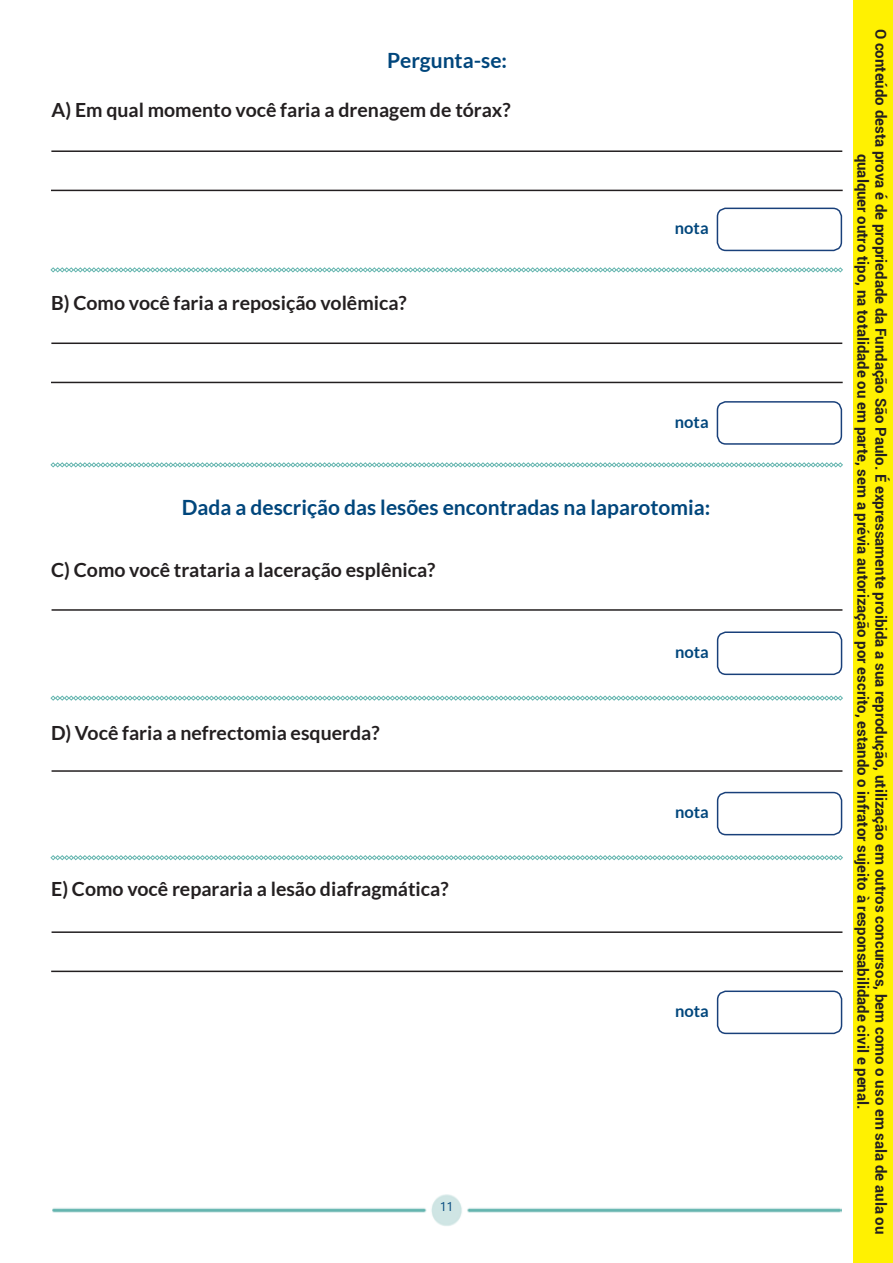
<style>
.page{position:relative;width:893px;height:1263px;background:#fff}
.page>*{position:absolute;margin:0;border:0;box-sizing:border-box;transform-origin:0 0}
.t1{font:700 21px "Lato";color:#00467c}
.Questoes{font:700 19.5px "Lato";color:#231f20}
.t2{font:700 16.5px "Lato";color:#00467c}
.t3{font:700 15px/18px "Roboto";color:#231f20;text-align:center}
.t4{font:12.6px "Segoe UI";color:#00467c}
</style>
<div class="page">
<img style="left:52px;top:1194px;width:790px;height:32px">
<hr style="left:51px;top:150px;width:791px;height:2px;background:#231f20">
<hr style="left:51px;top:342px;width:791px;height:2px;background:#231f20">
<hr style="left:52px;top:609px;width:790px;height:2px;background:#231f20">
<hr style="left:52px;top:770px;width:790px;height:2px;background:#231f20">
<hr style="left:52px;top:931px;width:790px;height:2px;background:#231f20">
<hr style="left:51px;top:190px;width:792px;height:1px;background:#231f20">
<hr style="left:51px;top:382px;width:792px;height:1px;background:#231f20">
<hr style="left:51px;top:970px;width:792px;height:2px;background:#231f20">
<div style="left:717px;top:208px;width:125px;height:43px;border:2px solid #fff;border-radius:9px"></div>
<div style="left:717px;top:401px;width:125px;height:44px;border:2px solid #fff;border-radius:9px"></div>
<div style="left:717px;top:631px;width:125px;height:44px;border:2px solid #fff;border-radius:9px"></div>
<div style="left:717px;top:792px;width:125px;height:43px;border:2px solid #fff;border-radius:9px"></div>
<div style="left:717px;top:990px;width:125px;height:44px;border:2px solid #fff;border-radius:9px"></div>
<svg style="left:51px;top:695px;width:792px;height:6px"></svg>
<svg style="left:51px;top:462px;width:792px;height:5px"></svg>
<svg style="left:51px;top:267px;width:792px;height:5px"></svg>
<svg style="left:51px;top:855px;width:792px;height:5px"></svg>
<div style="left:853px;top:0;width:40px;height:1263px;background:#fff101"></div>
<p class="t1" style="left:387px;top:48px;width:121px">Pergunta-se:</p>
<p class="Questoes" style="left:52px;top:98px;width:460px">A) Em qual momento você faria a drenagem de tórax?</p>
<p class="Questoes" style="left:51px;top:291px;width:357px">B) Como você faria a reposição volêmica?</p>
<p class="t2" style="left:675px;top:219px;width:35px">nota</p>
<p class="t2" style="left:675px;top:412px;width:35px">nota</p>
<p class="t1" style="left:182px;top:495px;width:530px">Dada a descrição das lesões encontradas na laparotomia:</p>
<p class="Questoes" style="left:51px;top:558px;width:386px">C) Como você trataria a laceração esplênica?</p>
<p class="Questoes" style="left:51px;top:722px;width:330px">D) Você faria a nefrectomia esquerda?</p>
<p class="Questoes" style="left:51px;top:877px;width:399px">E) Como você repararia a lesão diafragmática?</p>
<p class="t4" style="left:440px;top:1196px;width:15px">11</p>
<p class="t2" style="left:675px;top:643px;width:35px">nota</p>
<p class="t2" style="left:675px;top:803px;width:35px">nota</p>
<p class="t2" style="left:675px;top:1002px;width:35px">nota</p>
<p class="t3" style="left:890px;top:29px;width:1207px;rotate:90deg">O conteúdo desta prova é de propriedade da Fundação São Paulo. É expressamente proibida a sua reprodução, utilização em outros concursos, bem como o uso em sala de aula ou qualquer outro tipo, na totalidade ou em parte, sem a prévia autorização por escrito, estando o infrator sujeito à responsabilidade civil e penal.</p>
</div>
